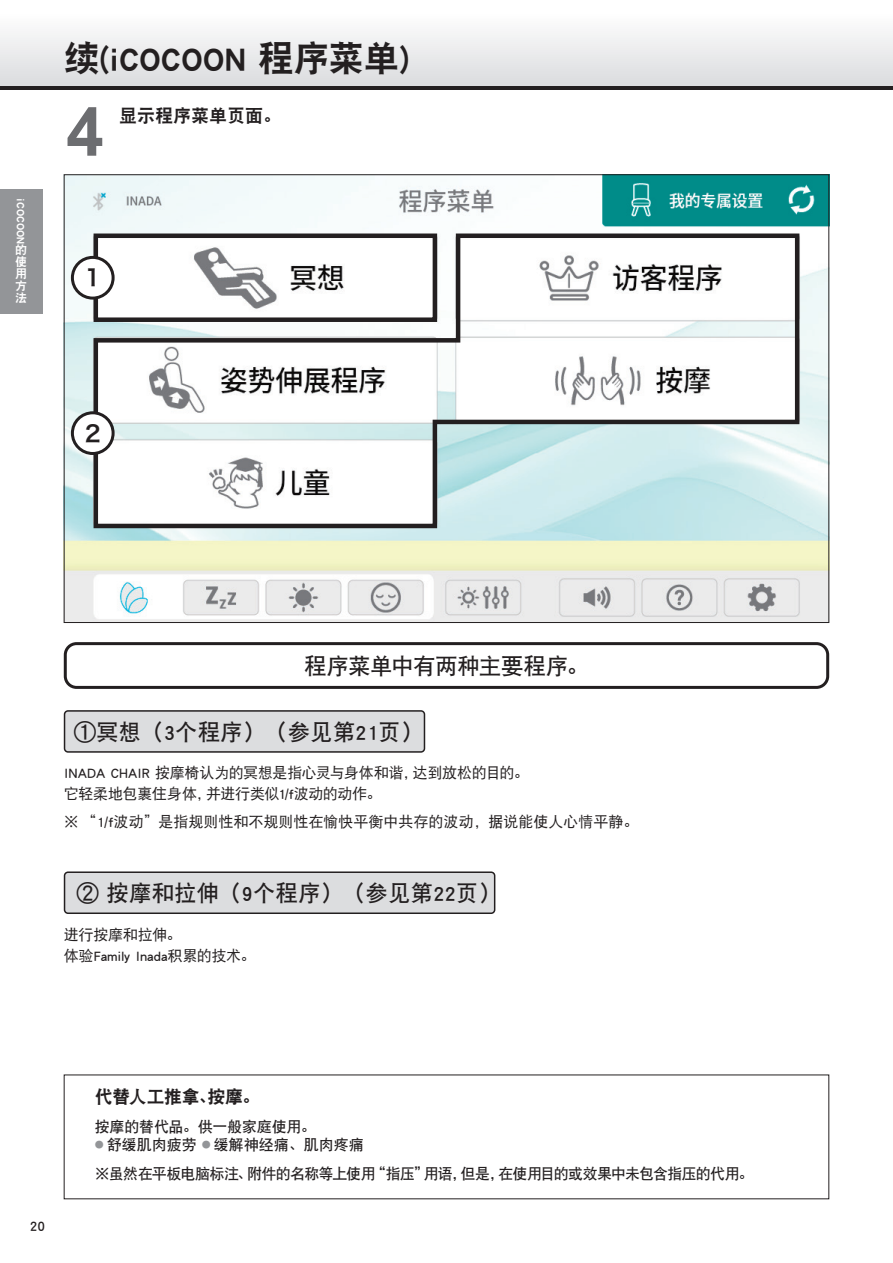
<style>
.page{position:relative;width:893px;height:1263px;background:#fff}
.page>*{position:absolute;margin:0;border:0;box-sizing:border-box;transform-origin:0 0}
.t1{font:36px "DFP Hei W9 GB EUC H";letter-spacing:-.01em;color:#231f20}
.t2{font:22.5px "DFP Hei W7 GB EUC H";color:#231f20}
.t3{font:22.5px "DFP Hei W7 GB EUC H";letter-spacing:-.02em;color:#231f20}
.t4{font:22.5px "Hira Kaku Pro W6";color:#231f20}
.t5{font:18px "DFP Hei W9 GB EUC H";letter-spacing:-.02em;color:#231f20}
.t6{font:18px "DFP Hei W9 GB EUC H";color:#231f20}
.t7{font:15px/21px "DFP Hei W5 GB EUC H";letter-spacing:-.005em;color:#231f20}
.t8{font:15px "DFP Hei W7 GB EUC H";letter-spacing:-.04em;color:#231f20}
.t9{font:15px/18px "DFP Hei W7 GB EUC H";color:#231f20}
.t10{font:12px/12px "DFP Hei W9 GB EUC H";color:#fff;text-align:justify}
.s1{font-family:"Hira Maru Pro W4";font-size:9px;color:#939598}
</style>
<div class="page">
<img style="left:66px;top:176px;width:761px;height:445px">
<svg style="left:91px;top:231px;width:711px;height:299px"></svg>
<div style="left:94px;top:233px;width:343px;height:89px;border:4px solid #231f20"></div>
<div style="left:72px;top:257px;width:41px;height:41px;background:#fff;border-radius:50%"></div>
<div style="left:71px;top:256px;width:44px;height:44px;border:3px solid #231f20;border-radius:50%"></div>
<div style="left:72px;top:413px;width:41px;height:40px;background:#fff;border-radius:50%"></div>
<div style="left:71px;top:411px;width:44px;height:44px;border:3px solid #231f20;border-radius:50%"></div>
<div style="left:65px;top:711px;width:359px;height:41px;background:#dcdddf;border-radius:4px"></div>
<div style="left:64px;top:710px;width:361px;height:43px;border:2px solid #231f20;border-radius:4px"></div>
<div style="left:65px;top:872px;width:430px;height:41px;background:#dcdddf;border-radius:4px"></div>
<div style="left:64px;top:871px;width:431px;height:43px;border:2px solid #231f20;border-radius:4px"></div>
<div style="left:64px;top:642px;width:765px;height:47px;border:3px solid #231f20;border-radius:11px"></div>
<svg style="left:0;top:85px;width:893px;height:4px;background:#514e4f"></svg>
<div style="left:0;top:13px;width:893px;height:72px;background:linear-gradient(to bottom,#fefefe,#dcdddf)"></div>
<div style="left:0;top:189px;width:43px;height:125px;background:#939598"></div>
<svg style="left:68px;top:107px;width:34px;height:49px"></svg>
<p class="t10" style="left:27px;top:198px;width:47px;rotate:90deg">iCOCOON</p>
<p class="t10" style="left:15px;top:244px;width:13px">的使用方法</p>
<h1 class="t1" style="left:64px;top:41px;width:348px">续(iCOCOON 程序菜单)</h1>
<p class="t6" style="left:119px;top:106px;width:163px">显示程序菜单页面。</p>
<h2 class="t4" style="left:85px;top:257px;width:18px">1</h2>
<h2 class="t4" style="left:85px;top:413px;width:18px">2</h2>
<h2 class="t3" style="left:304px;top:654px;width:286px">程序菜单中有两种主要程序。</h2>
<h2 class="t2" style="left:74px;top:720px;width:351px">①冥想（3个程序）（参见第21页）</h2>
<p class="t7" style="left:64px;top:762px;width:467px">INADA CHAIR 按摩椅认为的冥想是指心灵与身体和谐，达到放松的目的。它轻柔地包裹住身体，并进行类似1/f波动的动作。</p>
<p class="t7" style="left:64px;top:811px;width:576px">※ “1/f波动”是指规则性和不规则性在愉快平衡中共存的波动，据说能使人心情平静。</p>
<h2 class="t2" style="left:77px;top:881px;width:426px">② 按摩和拉伸（9个程序）（参见第22页）</h2>
<p class="t7" style="left:64px;top:924px;width:193px">进行按摩和拉伸。<br>体验Family Inada积累的技术。</p>
<p class="t8" style="left:30px;top:1218px;width:17px">20</p>
<p class="t5" style="left:95px;top:1087px;width:167px">代替人工推拿、按摩。</p>
<p class="t9" style="left:95px;top:1118px;width:270px">按摩的替代品。供一般家庭使用。<br><span class="s1">⃝</span> 舒缓肌肉疲劳 <span class="s1">⃝</span> 缓解神经痛、肌肉疼痛</p>
<p class="t8" style="left:95px;top:1166px;width:660px">※虽然在平板电脑标注、附件的名称等上使用“指压”用语，但是，在使用目的或效果中未包含指压的代用。</p>
</div>
